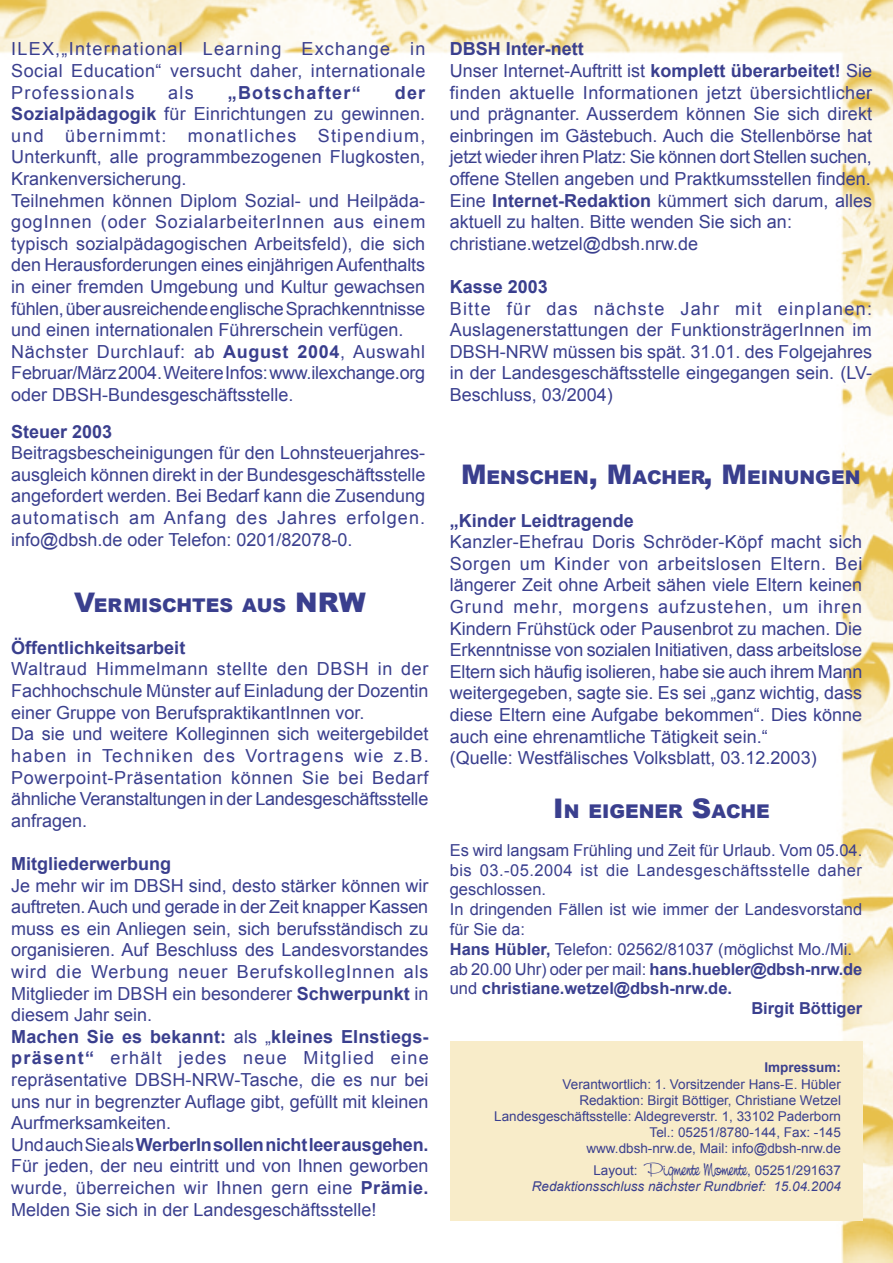
<style>
.page{position:relative;width:893px;height:1263px;background:#fff}
.page>*{position:absolute;margin:0;border:0;box-sizing:border-box;transform-origin:0 0}
.PageMaker-Standardeinstellungen_-_2{font:900 18.9px "Arial";color:#3a3f8e}
.t1{font:18px/21.6px "Arial";color:#3a3f8e;text-align:justify}
.t2{font:700 18px "Arial";color:#3a3f8e}
.t3{font:700 18px "Arial";letter-spacing:.07em;color:#3a3f8e}
.t4{font:16.5px/19.8px "Arial";color:#3a3f8e;text-align:justify}
.t5{font:700 16.5px/19.8px "Arial";color:#3a3f8e}
.PageMaker-Standardeinstellungen_-_2-2{font:13.5px "Arial";color:#3a3f8e}
.PageMaker-Standardeinstellungen_-_2-3{font:italic 13.5px "Arial";color:#3a3f8e}
.PageMaker-Standardeinstellungen_-_2-4{font:700 13.5px "Arial";color:#3a3f8e}
.s1{font-weight:700}
.s2{font-size:27px}
.s3{font-weight:400}
.s4{font-family:"Nevison Cas D";font-size:18px}
</style>
<div class="page">
<img style="left:0;top:0;width:893px;height:1263px">
<div style="left:450px;top:1041px;width:412px;height:179px;background:#f8ecc9"></div>
<p class="t1" style="left:11px;top:38px;width:416px">ILEX,„International Learning Exchange in Social Education“ versucht daher, internationale Professionals</p>
<p class="t1" style="left:168px;top:82px;width:27px">als</p>
<p class="t3" style="left:228px;top:80px;width:135px">„Botschafter“</p>
<p class="t1" style="left:11px;top:82px;width:416px;text-indent:384px"><span class="s1">der Sozialpädagogik</span> für Einrichtungen zu gewinnen. und übernimmt: monatliches Stipendium, Unterkunft, alle programmbezogenen Flugkosten, Krankenversicherung.</p>
<p class="t1" style="left:11px;top:190px;width:416px">Teilnehmen können Diplom Sozial- und Heilpäda&shy;gogInnen (oder SozialarbeiterInnen aus einem typisch sozialpädagogischen Arbeitsfeld), die sich den Herausforderungen eines einjährigen Aufenthalts in einer fremden Umgebung und Kultur gewachsen fühlen, über ausreichende englische Sprachkenntnisse und einen internationalen Führerschein verfügen.</p>
<p class="t1" style="left:11px;top:341px;width:416px">Nächster Durchlauf: ab <span class="s1">August 2004</span>, Auswahl Februar/März 2004. Weitere Infos: www.ilexchange.org oder DBSH-Bundesgeschäftsstelle.</p>
<p class="t2" style="left:11px;top:419px;width:103px">Steuer 2003</p>
<p class="t1" style="left:11px;top:442px;width:416px">Beitragsbescheinigungen für den Lohnsteuerjahres&shy;ausgleich können direkt in der Bundesgeschäftsstelle angefordert werden. Bei Bedarf kann die Zusendung automatisch am Anfang des Jahres erfolgen. info@dbsh.de oder Telefon: 0201/82078-0.</p>
<p class="PageMaker-Standardeinstellungen_-_2" style="left:74px;top:591px;width:293px"><span class="s2">V</span>ERMISCHTES AUS <span class="s2">NRW</span></p>
<p class="t2" style="left:11px;top:636px;width:176px">Öffentlichkeitsarbeit</p>
<p class="t1" style="left:11px;top:658px;width:419px">Waltraud Himmelmann stellte den DBSH in der Fachhochschule Münster auf Einladung der Dozentin einer Gruppe von BerufspraktikantInnen vor.</p>
<p class="t1" style="left:11px;top:723px;width:419px">Da sie und weitere Kolleginnen sich weitergebildet haben in Techniken des Vortragens wie z.B.<br>Powerpoint-Präsentation können Sie bei Bedarf ähnliche Veranstaltungen in der Landesgeschäftsstelle anfragen.</p>
<p class="t2" style="left:11px;top:852px;width:162px">Mitgliederwerbung</p>
<p class="t1" style="left:11px;top:874px;width:419px">Je mehr wir im DBSH sind, desto stärker können wir auftreten. Auch und gerade in der Zeit knapper Kassen muss es ein Anliegen sein, sich berufsständisch zu organisieren. Auf Beschluss des Landesvorstandes wird die Werbung neuer BerufskollegInnen als Mitglieder im DBSH ein besonderer <span class="s1">Schwerpunkt</span> in diesem Jahr sein.</p>
<p class="t1" style="left:11px;top:1026px;width:419px"><span class="s1">Machen Sie es bekannt:</span> als „<span class="s1">kleines EInstiegs&shy;präsent“</span> erhält jedes neue Mitglied eine repräsentative DBSH-NRW-Tasche, die es nur bei uns nur in begrenzter Auflage gibt, gefüllt mit kleinen Aurfmerksamkeiten.</p>
<p class="t1" style="left:11px;top:1134px;width:419px">Und auch Sie als <span class="s1">WerberIn sollen nicht leer ausgehen.<br></span>Für jeden, der neu eintritt und von Ihnen geworben wurde, überreichen wir Ihnen gern eine <span class="s1">Prämie.<br></span>Melden Sie sich in der Landesgeschäftsstelle!</p>
<p class="t2" style="left:450px;top:37px;width:135px">DBSH Inter-nett</p>
<p class="t1" style="left:450px;top:60px;width:424px">Unser Internet-Auftritt ist <span class="s1">komplett überarbeitet!</span> Sie finden aktuelle Informationen jetzt übersichtlicher und prägnanter. Ausserdem können Sie sich direkt einbringen im Gästebuch. Auch die Stellenbörse hat jetzt wieder ihren Platz: Sie können dort Stellen suchen, offene Stellen angeben und Praktkumsstellen finden.</p>
<p class="t1" style="left:450px;top:190px;width:424px">Eine <span class="s1">Internet-Redaktion</span> kümmert sich darum, alles aktuell zu halten. Bitte wenden Sie sich an:</p>
<p class="t1" style="left:450px;top:233px;width:250px">christiane.wetzel@dbsh.nrw.de</p>
<p class="t2" style="left:450px;top:275px;width:100px">Kasse 2003</p>
<p class="t1" style="left:450px;top:298px;width:424px">Bitte für das nächste Jahr mit einplanen:<br>Auslagenerstattungen der FunktionsträgerInnen im DBSH-NRW müssen bis spät. 31.01. des Folgejahres in der Landesgeschäftsstelle eingegangen sein. (LV-Beschluss, 03/2004)</p>
<p class="PageMaker-Standardeinstellungen_-_2" style="left:461px;top:464px;width:401px"><span class="s2">M</span>ENSCHEN<span class="s2">, M</span>ACHER<span class="s2">, M</span>EINUNGEN</p>
<p class="t2" style="left:450px;top:508px;width:186px">„Kinder Leidtragende</p>
<p class="t1" style="left:450px;top:531px;width:414px">Kanzler-Ehefrau Doris Schröder-Köpf macht sich Sorgen um Kinder von arbeitslosen Eltern. Bei längerer Zeit ohne Arbeit sähen viele Eltern keinen Grund mehr, morgens aufzustehen, um ihren Kindern Frühstück oder Pausenbrot zu machen. Die Erkenntnisse von sozialen Initiativen, dass arbeitslose Eltern sich häufig isolieren, habe sie auch ihrem Mann weitergegeben, sagte sie. Es sei „ganz wichtig, dass diese Eltern eine Aufgabe bekommen“. Dies könne auch eine ehrenamtliche Tätigkeit sein.“</p>
<p class="t1" style="left:450px;top:747px;width:368px">(Quelle: Westfälisches Volksblatt, 03.12.2003)</p>
<p class="PageMaker-Standardeinstellungen_-_2" style="left:553px;top:797px;width:218px"><span class="s2">I</span>N EIGENER <span class="s2">S</span>ACHE</p>
<p class="t4" style="left:450px;top:840px;width:414px">Es wird langsam Frühling und Zeit für Urlaub. Vom 05.04. bis 03.-05.2004 ist die Landesgeschäftsstelle daher geschlossen.</p>
<p class="t4" style="left:450px;top:900px;width:414px">In dringenden Fällen ist wie immer der Landesvorstand für Sie da:</p>
<p class="t5" style="left:450px;top:940px;width:414px">Hans Hübler, <span class="s3">Telefon: 02562/81037 (möglichst Mo./Mi. ab 20.00 Uhr) oder per mail:</span> hans.huebler@dbsh-nrw.de <span class="s3">und</span> christiane.wetzel@dbsh-nrw.de.</p>
<p class="t5" style="left:751px;top:999px;width:112px">Birgit Böttiger</p>
<p class="PageMaker-Standardeinstellungen_-_2-4" style="left:764px;top:1059px;width:78px">Impressum:</p>
<p class="PageMaker-Standardeinstellungen_-_2-2" style="left:563px;top:1075px;width:280px">Verantwortlich: 1. Vorsitzender Hans-E. Hübler</p>
<p class="PageMaker-Standardeinstellungen_-_2-2" style="left:579px;top:1091px;width:263px">Redaktion: Birgit Böttiger, Christiane Wetzel</p>
<p class="PageMaker-Standardeinstellungen_-_2-2" style="left:494px;top:1107px;width:348px">Landesgeschäftsstelle: Aldegreverstr. 1, 33102 Paderborn</p>
<p class="PageMaker-Standardeinstellungen_-_2-2" style="left:650px;top:1123px;width:193px">Tel.: 05251/8780-144, Fax: -145</p>
<p class="PageMaker-Standardeinstellungen_-_2-2" style="left:586px;top:1140px;width:256px">www.dbsh-nrw.de, Mail: info@dbsh-nrw.de</p>
<p class="PageMaker-Standardeinstellungen_-_2-2" style="left:593px;top:1161px;width:249px">Layout: <span class="s4">Pigmente Momente</span>, 05251/291637</p>
<p class="PageMaker-Standardeinstellungen_-_2-3" style="left:532px;top:1177px;width:311px">Redaktionsschluss nächster Rundbrief: 15.04.2004</p>
</div>
